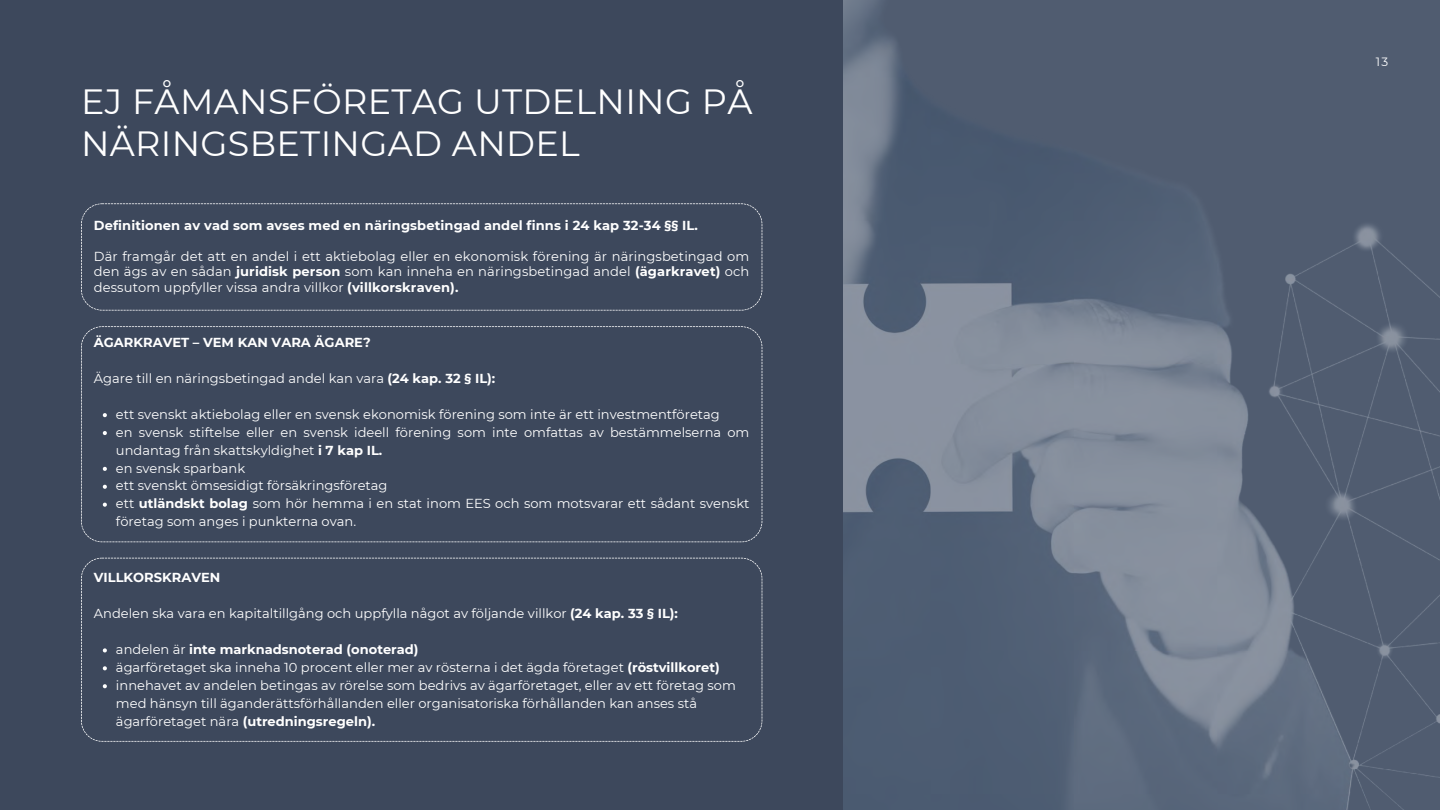
<style>
.page{position:relative;width:1440px;height:810px;background:#3d485c}
.page>*{position:absolute;margin:0;border:0;box-sizing:border-box;transform-origin:0 0}
.t1{font:35px/42px "Montserrat";letter-spacing:.01em;color:#fff}
.t2{font:13px/17.9px "Montserrat";color:#fff}
.t3{font:700 13px "Montserrat";color:#fff}
.t4{font:12px "Montserrat";color:#fff}
.s1{font-weight:700}
.s2{font-weight:400}
</style>
<div class="page">
<svg style="left:81px;top:203px;width:681px;height:108px"></svg>
<svg style="left:81px;top:326px;width:681px;height:216px"></svg>
<svg style="left:81px;top:558px;width:681px;height:183px"></svg>
<img style="left:843px;top:0;width:597px;height:810px">
<p class="t1" style="left:81px;top:80px;width:673px">EJ FÅMANSFÖRETAG UTDELNING PÅ<br>NÄRINGSBETINGAD ANDEL</p>
<p class="t3" style="left:94px;top:217px;width:606px">Definitionen av vad som avses med en näringsbetingad andel finns i 24 kap 32-34 §§ IL.</p>
<p class="t2" style="left:94px;top:248px;width:657px;line-height:15.5px;text-align:justify">Där framgår det att en andel i ett aktiebolag eller en ekonomisk förening är näringsbetingad om den ägs av en sådan <span class="s1">juridisk person</span> som kan inneha en näringsbetingad andel <span class="s1">(ägarkravet)</span> och dessutom uppfyller vissa andra villkor <span class="s1">(villkorskraven).</span></p>
<p class="t3" style="left:94px;top:335px;width:278px">ÄGARKRAVET – VEM KAN VARA ÄGARE?</p>
<p class="t2" style="left:94px;top:369px;width:403px">Ägare till en näringsbetingad andel kan vara <span class="s1">(24 kap. 32 § IL):</span></p>
<p class="t2" style="left:116px;top:405px;width:605px">ett svenskt aktiebolag eller en svensk ekonomisk förening som inte är ett investmentföretag</p>
<p class="t2" style="left:116px;top:423px;width:635px">en svensk stiftelse eller en svensk ideell förening som inte omfattas av bestämmelserna om undantag från skattskyldighet <span class="s1">i 7 kap IL.</span></p>
<p class="t2" style="left:116px;top:459px;width:131px">en svensk sparbank</p>
<p class="t2" style="left:116px;top:477px;width:273px">ett svenskt ömsesidigt försäkringsföretag</p>
<p class="t2" style="left:116px;top:495px;width:635px">ett <span class="s1">utländskt bolag</span> som hör hemma i en stat inom EES och som motsvarar ett sådant svenskt företag som anges i punkterna ovan.</p>
<p class="t3" style="left:94px;top:570px;width:128px">VILLKORSKRAVEN</p>
<p class="t2" style="left:94px;top:605px;width:586px">Andelen ska vara en kapitaltillgång och uppfylla något av följande villkor <span class="s1">(24 kap. 33 § IL):</span></p>
<p class="t3" style="left:116px;top:642px;width:304px"><span class="s2">andelen är</span> inte marknadsnoterad (onoterad)</p>
<p class="t2" style="left:116px;top:658px;width:605px">ägarföretaget ska inneha 10 procent eller mer av rösterna i det ägda företaget <span class="s1">(röstvillkoret)</span></p>
<p class="t2" style="left:116px;top:676px;width:621px">innehavet av andelen betingas av rörelse som bedrivs av ägarföretaget, eller av ett företag som med hänsyn till äganderättsförhållanden eller organisatoriska förhållanden kan anses stå ägarföretaget nära <span class="s1">(utredningsregeln).</span></p>
<p class="t4" style="left:1376px;top:54px;width:14px">13</p>
</div>
